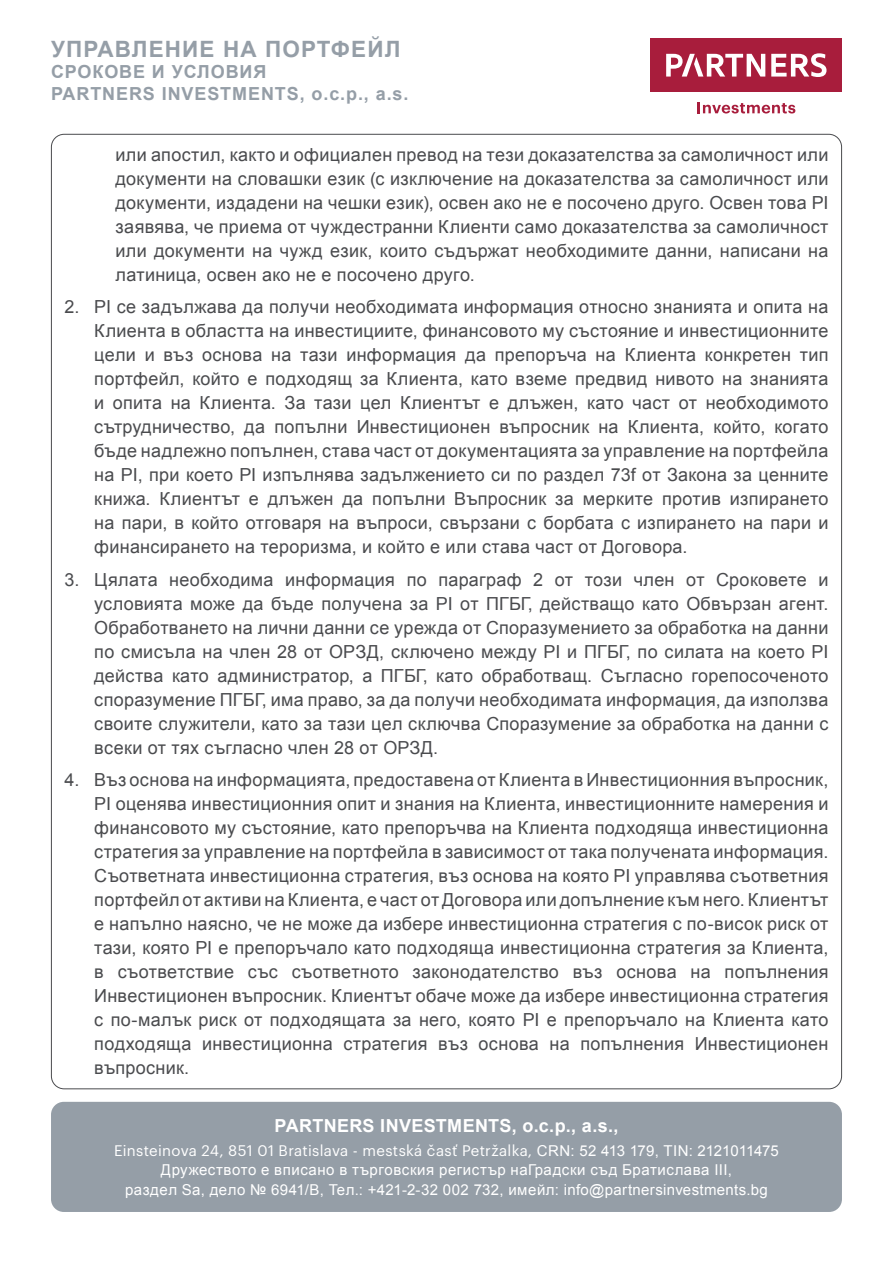
<style>
.page{position:relative;width:893px;height:1263px;background:#fff}
.page>*{position:absolute;margin:0;border:0;box-sizing:border-box;transform-origin:0 0}
.t1{font:700 22.5px "Arial";letter-spacing:.05em;color:#959ea7}
.t2{font:18px/24px "Arial";letter-spacing:.015em;color:#4a4b4e;text-align:justify}
.t3{font:700 18px/21.6px "Arial";letter-spacing:.05em;color:#959ea7}
.t4{font:700 18px "Arial";letter-spacing:.015em;color:#fff}
.t5{font:15px/19.5px "Arial";letter-spacing:.035em;color:#fff;text-align:center}
.t6{font:15px "Graphik";letter-spacing:.02em;color:#fff}
.s1{font-family:"Arial"}
</style>
<div class="page">
<div style="left:651px;top:38px;width:191px;height:54px;background:#a81d3c"></div>
<svg style="left:771px;top:53px;width:55px;height:24px"></svg>
<svg style="left:666px;top:54px;width:99px;height:23px"></svg>
<svg style="left:698px;top:102px;width:97px;height:11px"></svg>
<div style="left:51px;top:1102px;width:791px;height:110px;background:#959ea7;border-radius:13px"></div>
<p class="t1" style="left:51px;top:34px;width:351px">УПРАВЛЕНИЕ НА ПОРТФЕЙЛ</p>
<p class="t3" style="left:51px;top:62px;width:359px">СРОКОВЕ И УСЛОВИЯ<br>PARTNERS INVESTMENTS, o.c.p., a.s.</p>
<p class="t2" style="left:116px;top:142px;width:714px">или апостил, както и официален превод на тези доказателства за самоличност или документи на словашки език (с изключение на доказателства за самоличност или документи, издадени на чешки език), освен ако не е посочено друго. Освен това PI заявява, че приема от чуждестранни Клиенти само доказателства за самоличност или документи на чужд език, които съдържат необходимите данни, написани на латиница, освен ако не е посочено друго.</p>
<p class="t2" style="left:94px;top:295px;width:736px;text-indent:-30px">2. PI се задължава да получи необходимата информация относно знанията и опита на Клиента в областта на инвестициите, финансовото му състояние и инвестиционните цели и въз основа на тази информация да препоръча на Клиента конкретен тип портфейл, който е подходящ за Клиента, като вземе предвид нивото на знанията и опита на Клиента. За тази цел Клиентът е длъжен, като част от необходимото сътрудничество, да попълни Инвестиционен въпросник на Клиента, който, когато бъде надлежно попълнен, става част от документацията за управление на портфейла на PI, при което PI изпълнява задължението си по раздел 73f от Закона за ценните книжа. Клиентът е длъжен да попълни Въпросник за мерките против изпирането на пари, в който отговаря на въпроси, свързани с борбата с изпирането на пари и финансирането на тероризма, и който е или става част от Договора.</p>
<p class="t2" style="left:94px;top:567px;width:736px;text-indent:-30px">3. Цялата необходима информация по параграф 2 от този член от Сроковете и условията може да бъде получена за PI от ПГБГ, действащо като Обвързан агент.<br>Обработването на лични данни се урежда от Споразумението за обработка на данни по смисъла на член 28 от ОРЗД, сключено между PI и ПГБГ, по силата на което PI действа като администратор, а ПГБГ, като обработващ. Съгласно горепосоченото споразумение ПГБГ, има право, за да получи необходимата информация, да използва своите служители, като за тази цел сключва Споразумение за обработка на данни с всеки от тях съгласно член 28 от ОРЗД.</p>
<p class="t2" style="left:94px;top:768px;width:736px;text-indent:-30px">4. Въз основа на информацията, предоставена от Клиента в Инвестиционния въпросник, PI оценява инвестиционния опит и знания на Клиента, инвестиционните намерения и финансовото му състояние, като препоръчва на Клиента подходяща инвестиционна стратегия за управление на портфейла в зависимост от така получената информация.<br>Съответната инвестиционна стратегия, въз основа на която PI управлява съответния портфейл от активи на Клиента, е част от Договора или допълнение към него. Клиентът е напълно наясно, че не може да избере инвестиционна стратегия с по-висок риск от тази, която PI е препоръчало като подходяща инвестиционна стратегия за Клиента, в съответствие със съответното законодателство въз основа на попълнения Инвестиционен въпросник. Клиентът обаче може да избере инвестиционна стратегия с по-малък риск от подходящата за него, която PI е препоръчало на Клиента като подходяща инвестиционна стратегия въз основа на попълнения Инвестиционен въпросник.</p>
<p class="t4" style="left:275px;top:1114px;width:345px">PARTNERS INVESTMENTS, o.c.p., a.s.,</p>
<p class="t6" style="left:114px;top:1139px;width:666px">Einsteinova 24, 851 01 Bratislava - mestská časť Petržalka, <span class="s1">CRN: 52 413 179, TIN: 2121011475</span></p>
<p class="t5" style="left:125px;top:1160px;width:644px">Дружеството е вписано в търговския регистър наГрадски съд Братислава III,<br>раздел Sa, дело № 6941/B, Тел.: +421-2-32 002 732, имейл: info@partnersinvestments.bg</p>
</div>
